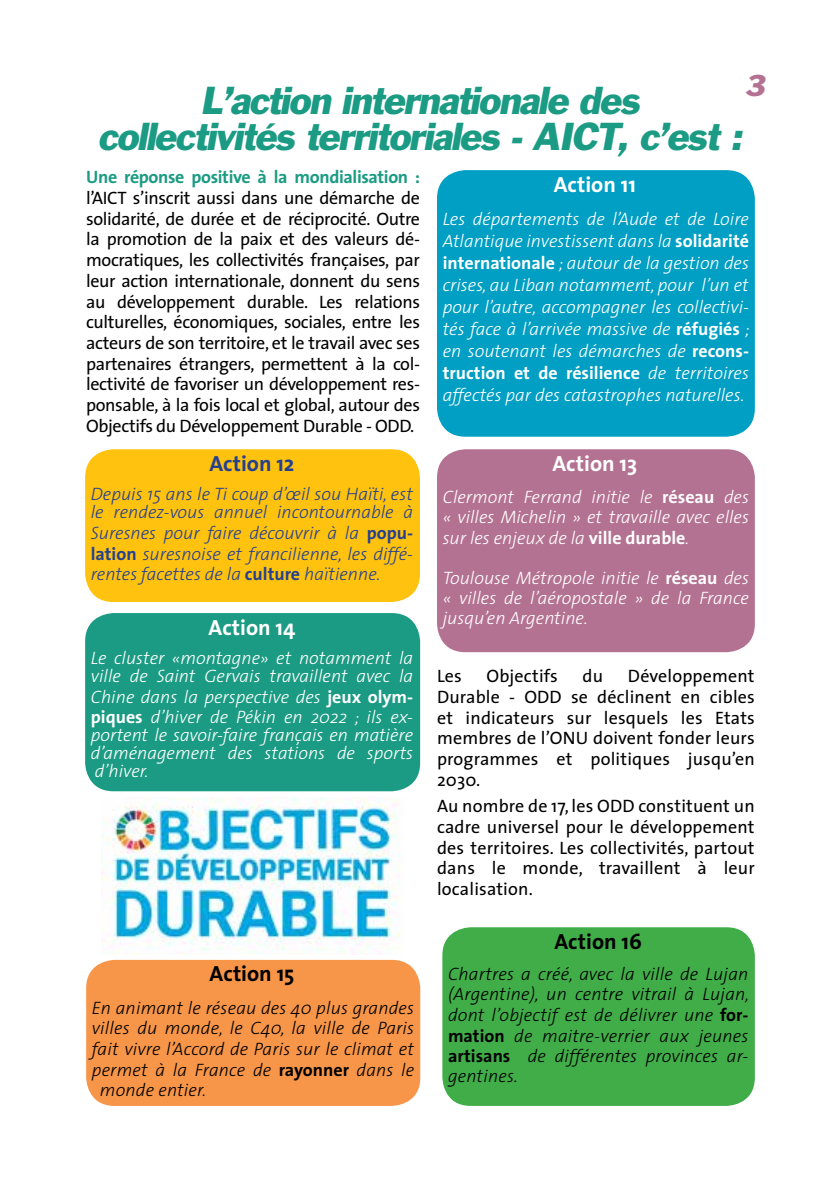
<style>
.page{position:relative;width:840px;height:1191px;background:#fff}
.page>*{position:absolute;margin:0;border:0;box-sizing:border-box;transform-origin:0 0}
.t1{font:italic 36px/36px "Franklin Gothic";color:#1b9b83;text-align:center}
.t2{font:italic 28px "Franklin Gothic";color:#b47292}
.t3{font:700 22px "The Sans";color:#fff}
.t4{font:700 22px "The Sans";color:#000}
.t5{font:700 22px "The Sans";color:#25408f}
.t6{font:18px/20.6px "The Sans";letter-spacing:.01em;color:#000;text-align:justify}
.t7{font:italic 300 18px/22px "The Sans";color:#fff;text-align:justify}
.t8{font:italic 300 18px/20.4px "The Sans";letter-spacing:.01em;color:#000;text-align:justify}
.t9{font:italic 300 18px/20.6px "The Sans";color:#25408f}
.t10{font:700 18px "The Sans";letter-spacing:-.02em;color:#1b9b83}
.s1{font-weight:700;font-style:normal}
</style>
<div class="page">
<div style="left:437px;top:170px;width:317px;height:267px;background:#009fc3;border-radius:28px"></div>
<div style="left:85px;top:449px;width:335px;height:153px;background:#ffc20e;border-radius:28px"></div>
<div style="left:437px;top:449px;width:317px;height:203px;background:#b47292;border-radius:28px"></div>
<div style="left:85px;top:613px;width:335px;height:178px;background:#1b9b83;border-radius:28px"></div>
<div style="left:86px;top:960px;width:334px;height:146px;background:#f79548;border-radius:28px"></div>
<div style="left:442px;top:927px;width:312px;height:179px;background:#41ad49;border-radius:28px"></div>
<img style="left:101px;top:797px;width:300px;height:157px">
<h2 class="t2" style="left:744px;top:68px;width:28px">3</h2>
<h1 class="t1" style="left:98px;top:82px;width:654px">L’action internationale des collectivités territoriales -AICT,c’est:</h1>
<p class="t10" style="left:86px;top:162px;width:335px">Une réponse positive à la mondialisation :</p>
<p class="t6" style="left:86px;top:187px;width:335px">l’AICT s’inscrit aussi dans une démarche de solidarité, de durée et de réciprocité. Outre la promotion de la paix et des valeurs dé&shy;mocratiques, les collectivités françaises, par leur action internationale, donnent du sens au développement durable. Les relations culturelles, économiques, sociales, entre les acteurs de son territoire, et le travail avec ses partenaires étrangers, permettent à la col&shy;lectivité de favoriser un développement res&shy;ponsable, à la fois local et global, autour des Objectifs du Développement Durable - ODD.</p>
<p class="t3" style="left:553px;top:166px;width:84px">Action 11</p>
<p class="t7" style="left:442px;top:207px;width:308px">Les départements de l’Aude et de Loire Atlantique investissent dans la <span class="s1">solidarité internationale</span> ; autour de la gestion des crises, au Liban notamment, pour l’un et pour l’autre, accompagner les collectivi&shy;tés face à l’arrivée massive de <span class="s1">réfugiés</span> ; en soutenant les démarches de <span class="s1">recons&shy;truction et de résilience</span> de territoires affectés par des catastrophes naturelles.</p>
<p class="t5" style="left:209px;top:445px;width:87px">Action 12</p>
<p class="t9" style="left:91px;top:484px;width:324px;line-height:18px">Depuis 15 ans le Ti coup d’œil sou Haïti, est le rendez-vous annuel incontournable à</p>
<p class="t9" style="left:91px;top:522px;width:324px;text-align:justify">Suresnes pour faire découvrir à la <span class="s1">popu&shy;lation</span> suresnoise et francilienne, les diffé&shy;rentes facettes de la <span class="s1">culture</span> haïtienne.</p>
<p class="t3" style="left:208px;top:609px;width:88px">Action 14</p>
<p class="t7" style="left:91px;top:648px;width:324px;line-height:18px">Le cluster «montagne» et notamment la ville de Saint Gervais travaillent avec la</p>
<p class="t7" style="left:91px;top:686px;width:324px;line-height:20.6px">Chine dans la perspective des <span class="s1">jeux olym&shy;piques</span> d’hiver de Pékin en 2022 ; ils ex-</p>
<p class="t7" style="left:91px;top:726px;width:324px;line-height:18px">portent le savoir-faire français en matière d’aménagement des stations de sports d’hiver.</p>
<p class="t4" style="left:209px;top:955px;width:86px">Action 15</p>
<p class="t8" style="left:92px;top:996px;width:324px">En animant le réseau des 40 plus grandes</p>
<p class="t8" style="left:92px;top:1017px;width:324px">villes du monde, le C40, la ville de Paris</p>
<p class="t8" style="left:92px;top:1038px;width:323px">fait vivre l’Accord de Paris sur le climat et</p>
<p class="t8" style="left:92px;top:1058px;width:324px">permet à la France de <span class="s1">rayonner</span> dans le</p>
<p class="t8" style="left:100px;top:1079px;width:108px">monde entier.</p>
<p class="t3" style="left:552px;top:445px;width:86px">Action 13</p>
<p class="t7" style="left:442px;top:486px;width:308px;line-height:20.4px">Clermont Ferrand initie le <span class="s1">réseau</span> des « villes Michelin » et travaille avec elles sur les enjeux de la <span class="s1">ville durable</span>.</p>
<p class="t7" style="left:442px;top:567px;width:308px;line-height:20px">Toulouse Métropole initie le <span class="s1">réseau</span> des « villes de l’aéropostale » de la France jusqu’en Argentine.</p>
<p class="t6" style="left:437px;top:665px;width:319px;text-indent:191px">Développement Durable - ODD se déclinent en cibles et indicateurs sur lesquels les Etats membres de l’ONU doivent fonder leurs programmes et politiques jusqu’en 2030.</p>
<p class="t6" style="left:437px;top:795px;width:319px">Au nombre de 17, les ODD constituent un cadre universel pour le développement des territoires. Les collectivités, partout dans le monde, travaillent à leur localisation.</p>
<p class="t6" style="left:437px;top:665px;width:26px">Les</p>
<p class="t6" style="left:486px;top:665px;width:73px">Objectifs</p>
<p class="t6" style="left:582px;top:665px;width:22px">du</p>
<p class="t4" style="left:554px;top:923px;width:89px">Action 16</p>
<p class="t8" style="left:448px;top:963px;width:302px">Chartres a créé, avec la ville de Lujan (Argentine), un centre vitrail à Lujan, dont l’objectif est de délivrer une <span class="s1">for&shy;mation</span> de maitre-verrier aux jeunes <span class="s1">artisans</span> de différentes provinces ar&shy;gentines.</p>
</div>
